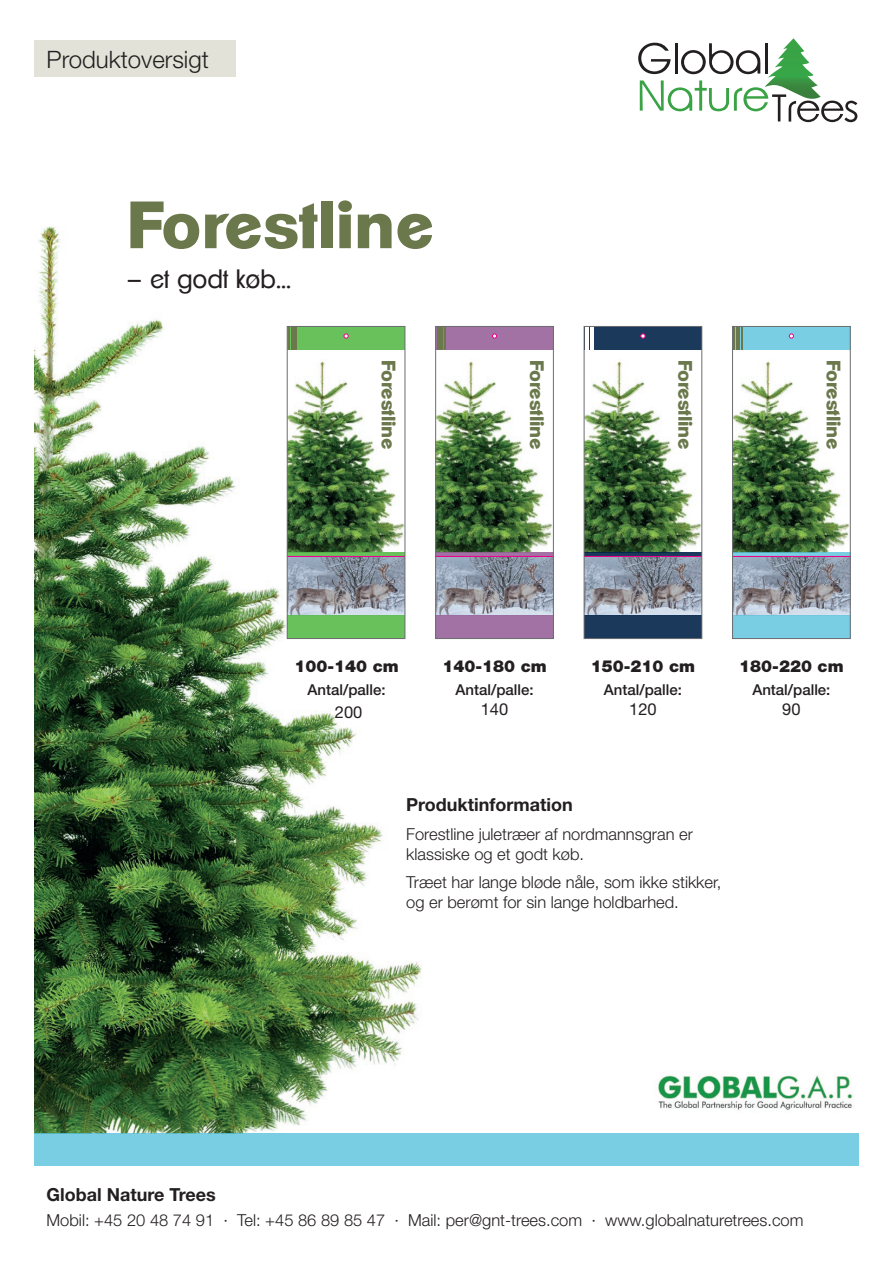
<style>
.page{position:relative;width:893px;height:1263px;background:#fff}
.page>*{position:absolute;margin:0;border:0;box-sizing:border-box;transform-origin:0 0}
.t1{font:800 64.8px "Clemente P Dao";color:#6b784c}
.t2{font:25.95px "Clemente P Dag";color:#231f20}
.t3{font:300 24px "Helvetica Neue";color:#231f20}
.t4{font:800 19.05px "Clemente P Dao";color:#6b784c}
.t5{font:700 18px "Helvetica Neue";color:#231f20}
.t6{font:300 16.5px/19.8px "Helvetica Neue";color:#231f20}
.t7{font:900 16.5px "Helvetica Neue";color:#231f20}
.t8{font:16.5px "Helvetica Neue";color:#231f20}
.t9{font:500 15px "Helvetica Neue";color:#231f20}
</style>
<div class="page">
<img style="left:34px;top:226px;width:388px;height:907px">
<div style="left:34px;top:40px;width:202px;height:37px;background:#e2e2d8"></div>
<div style="left:34px;top:1133px;width:825px;height:33px;background:#79cee3"></div>
<svg style="left:638px;top:38px;width:219px;height:84px"></svg>
<img style="left:658px;top:1075px;width:195px;height:35px">
<img style="left:289px;top:351px;width:114px;height:201px">
<div style="left:287px;top:326px;width:118px;height:24px;background:#69c15c"></div>
<hr style="left:288px;top:326px;width:2px;height:24px;background:#6b784c">
<svg style="left:291px;top:328px;width:6px;height:22px"></svg>
<svg style="left:344px;top:334px;width:4px;height:4px"></svg>
<img style="left:289px;top:557px;width:114px;height:58px">
<svg style="left:289px;top:552px;width:114px;height:4px"></svg>
<div style="left:287px;top:615px;width:118px;height:23px;background:#69c15c"></div>
<svg style="left:289px;top:556px;width:114px;height:1px"></svg>
<div style="left:287px;top:326px;width:118px;height:313px;border:1px solid #6c6d70"></div>
<img style="left:437px;top:361px;width:115px;height:191px">
<div style="left:436px;top:326px;width:117px;height:24px;background:#a172a3"></div>
<svg style="left:437px;top:328px;width:8px;height:22px"></svg>
<svg style="left:492px;top:334px;width:5px;height:4px"></svg>
<img style="left:437px;top:557px;width:115px;height:58px">
<svg style="left:437px;top:552px;width:115px;height:4px"></svg>
<div style="left:436px;top:615px;width:117px;height:23px;background:#a172a3"></div>
<svg style="left:437px;top:556px;width:115px;height:1px"></svg>
<div style="left:435px;top:326px;width:119px;height:313px;border:1px solid #6c6d70"></div>
<img style="left:734px;top:361px;width:114px;height:191px">
<div style="left:732px;top:326px;width:118px;height:24px;background:#79cee3"></div>
<svg style="left:734px;top:328px;width:8px;height:22px"></svg>
<img style="left:734px;top:557px;width:114px;height:58px">
<svg style="left:734px;top:552px;width:114px;height:4px"></svg>
<div style="left:732px;top:615px;width:118px;height:23px;background:#79cee3"></div>
<svg style="left:789px;top:334px;width:5px;height:4px"></svg>
<svg style="left:734px;top:556px;width:114px;height:1px"></svg>
<div style="left:732px;top:326px;width:118px;height:313px;border:1px solid #6c6d70"></div>
<img style="left:586px;top:361px;width:114px;height:191px">
<div style="left:584px;top:326px;width:118px;height:24px;background:#1a395b"></div>
<hr style="left:585px;top:326px;width:2px;height:24px;background:#fff">
<svg style="left:588px;top:328px;width:6px;height:22px"></svg>
<img style="left:586px;top:557px;width:114px;height:58px">
<svg style="left:586px;top:552px;width:114px;height:4px"></svg>
<div style="left:584px;top:615px;width:118px;height:23px;background:#1a395b"></div>
<svg style="left:641px;top:334px;width:4px;height:4px"></svg>
<svg style="left:586px;top:556px;width:114px;height:1px"></svg>
<div style="left:584px;top:326px;width:118px;height:313px;border:1px solid #6c6d70"></div>
<p class="t3" style="left:47px;top:45px;width:164px">Produktoversigt</p>
<p class="t1" style="left:127px;top:186px;width:309px">Forestline</p>
<p class="t2" style="left:127px;top:264px;width:166px">– et godt køb...</p>
<p class="t4" style="left:400px;top:360px;width:92px;rotate:90deg">Forestline</p>
<p class="t4" style="left:548px;top:360px;width:92px;rotate:90deg">Forestline</p>
<p class="t4" style="left:697px;top:360px;width:92px;rotate:90deg">Forestline</p>
<p class="t4" style="left:845px;top:360px;width:92px;rotate:90deg">Forestline</p>
<p class="t7" style="left:294px;top:656px;width:106px">100-140 cm</p>
<p class="t9" style="left:307px;top:680px;width:80px">Antal/palle:</p>
<p class="t8" style="left:335px;top:702px;width:29px">200</p>
<p class="t7" style="left:442px;top:656px;width:106px">140-180 cm</p>
<p class="t9" style="left:455px;top:680px;width:80px">Antal/palle:</p>
<p class="t8" style="left:481px;top:699px;width:29px">140</p>
<p class="t7" style="left:591px;top:656px;width:106px">150-210 cm</p>
<p class="t9" style="left:604px;top:680px;width:80px">Antal/palle:</p>
<p class="t8" style="left:629px;top:699px;width:29px">120</p>
<p class="t7" style="left:739px;top:656px;width:106px">180-220 cm</p>
<p class="t9" style="left:752px;top:680px;width:80px">Antal/palle:</p>
<p class="t8" style="left:782px;top:699px;width:20px">90</p>
<p class="t5" style="left:406px;top:794px;width:168px">Produktinformation</p>
<p class="t6" style="left:406px;top:824px;width:288px">Forestline juletræer af nordmannsgran er klassiske og et godt køb.</p>
<p class="t6" style="left:406px;top:872px;width:317px">Træet har lange bløde nåle, som ikke stikker, og er berømt for sin lange holdbarhed.</p>
<p class="t5" style="left:47px;top:1183px;width:171px">Global Nature Trees</p>
<p class="t6" style="left:47px;top:1210px;width:758px">Mobil: +45 20 48 74 91 · Tel: +45 86 89 85 47 · Mail: per@gnt-trees.com · www.globalnaturetrees.com</p>
</div>
